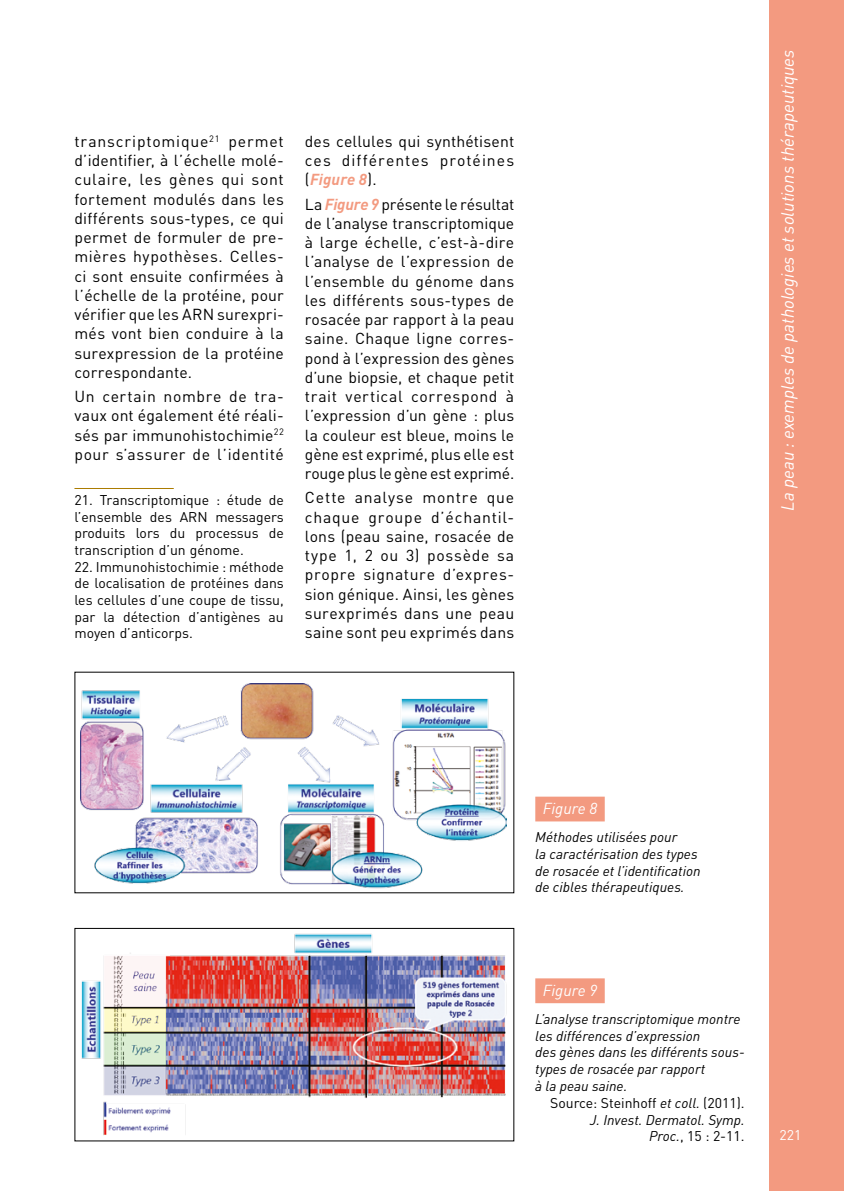
<style>
.page{position:relative;width:844px;height:1191px;background:#fff}
.page>*{position:absolute;margin:0;border:0;box-sizing:border-box;transform-origin:0 0}
.t1{font:italic 17.5px "DIN";color:#fff}
._04-Texte_courant{font:15.75px/19.2px "DIN";letter-spacing:.01em;color:#000;text-align:justify}
._05_legende_numero{font:italic 15.75px "DIN";color:#fff}
._11-Notes{font:14px/16.6px "DIN";color:#000;text-align:justify}
._05-legendes{font:italic 14px/16.8px "DIN";color:#000}
.Credit_photo{font:italic 14px/16.8px "DIN";color:#000;text-align:right}
.t2{font:14px "DIN";color:#fff}
.s1{font-weight:700;font-style:italic;color:#f39a80}
.s2{font-style:normal}
</style>
<div class="page">
<div style="left:769px;top:0;width:74px;height:1191px;background:#f39a80"></div>
<hr style="left:74px;top:488px;width:100px;height:1px;background:#ab7c00">
<div style="left:535px;top:796px;width:69px;height:25px;background:#f39a80"></div>
<img style="left:81px;top:683px;width:425px;height:206px">
<img style="left:81px;top:933px;width:426px;height:202px">
<div style="left:74px;top:928px;width:440px;height:213px;border:1px solid #000"></div>
<div style="left:535px;top:978px;width:69px;height:25px;background:#f39a80"></div>
<p class="_04-Texte_courant" style="left:74px;top:131px;width:211px">transcriptomique<sup>21</sup> permet d’identifier, à l’échelle molé&shy;culaire, les gènes qui sont fortement modulés dans les différents sous-types, ce qui permet de formuler de pre&shy;mières hypothèses. Celles&shy;ci sont ensuite confirmées à l’échelle de la protéine, pour vérifier que les ARN surexpri&shy;més vont bien conduire à la surexpression de la protéine correspondante.</p>
<p class="_04-Texte_courant" style="left:74px;top:386px;width:211px">Un certain nombre de tra&shy;vaux ont également été réali&shy;sés par immunohistochimie<sup>22 </sup>pour s’assurer de l’identité</p>
<p class="_11-Notes" style="left:74px;top:491px;width:211px">21. Transcriptomique : étude de l’ensemble des ARN messagers produits lors du processus de transcription d’un génome.</p>
<p class="_11-Notes" style="left:74px;top:558px;width:211px">22. Immunohistochimie : méthode de localisation de protéines dans les cellules d’une coupe de tissu, par la détection d’antigènes au moyen d’anticorps.</p>
<p class="_04-Texte_courant" style="left:305px;top:131px;width:211px">des cellules qui synthétisent ces différentes protéines (<span class="s1">Figure 8</span>).</p>
<p class="_04-Texte_courant" style="left:305px;top:194px;width:211px">La <span class="s1">Figure 9</span> présente le résultat de l’analyse transcriptomique à large échelle, c’est-à-dire l’analyse de l’expression de l’ensemble du génome dans les différents sous-types de rosacée par rapport à la peau saine. Chaque ligne corres&shy;pond à l’expression des gènes d’une biopsie, et chaque petit trait vertical correspond à l’expression d’un gène : plus la couleur est bleue, moins le gène est exprimé, plus elle est rouge plus le gène est exprimé.</p>
<p class="_04-Texte_courant" style="left:305px;top:488px;width:211px">Cette analyse montre que chaque groupe d’échantil&shy;lons (peau saine, rosacée de type 1, 2 ou 3) possède sa propre signature d’expres&shy;sion génique. Ainsi, les gènes surexprimés dans une peau saine sont peu exprimés dans</p>
<p class="t1" style="left:776px;top:510px;width:462px;rotate:-90deg">La peau : exemples de pathologies et solutions thérapeutiques</p>
<p class="_05_legende_numero" style="left:542px;top:798px;width:56px">Figure 8</p>
<p class="_05-legendes" style="left:535px;top:828px;width:167px">Méthodes utilisées pour<br>la caractérisation des types de rosacée et l’identification de cibles thérapeutiques.</p>
<p class="_05_legende_numero" style="left:542px;top:980px;width:56px">Figure 9</p>
<p class="_05-legendes" style="left:535px;top:1010px;width:211px">L’analyse transcriptomique montre les différences d’expression<br>des gènes dans les différents sous&shy;types de rosacée par rapport<br>à la peau saine.</p>
<p class="Credit_photo" style="left:550px;top:1094px;width:196px"><span class="s2">Source: Steinhoff</span> et coll. <span class="s2">(2011).<br></span>J. Invest. Dermatol. Symp.<br>Proc.<span class="s2">, 15 : 2-11.</span></p>
<p class="t2" style="left:779px;top:1125px;width:23px">221</p>
</div>
